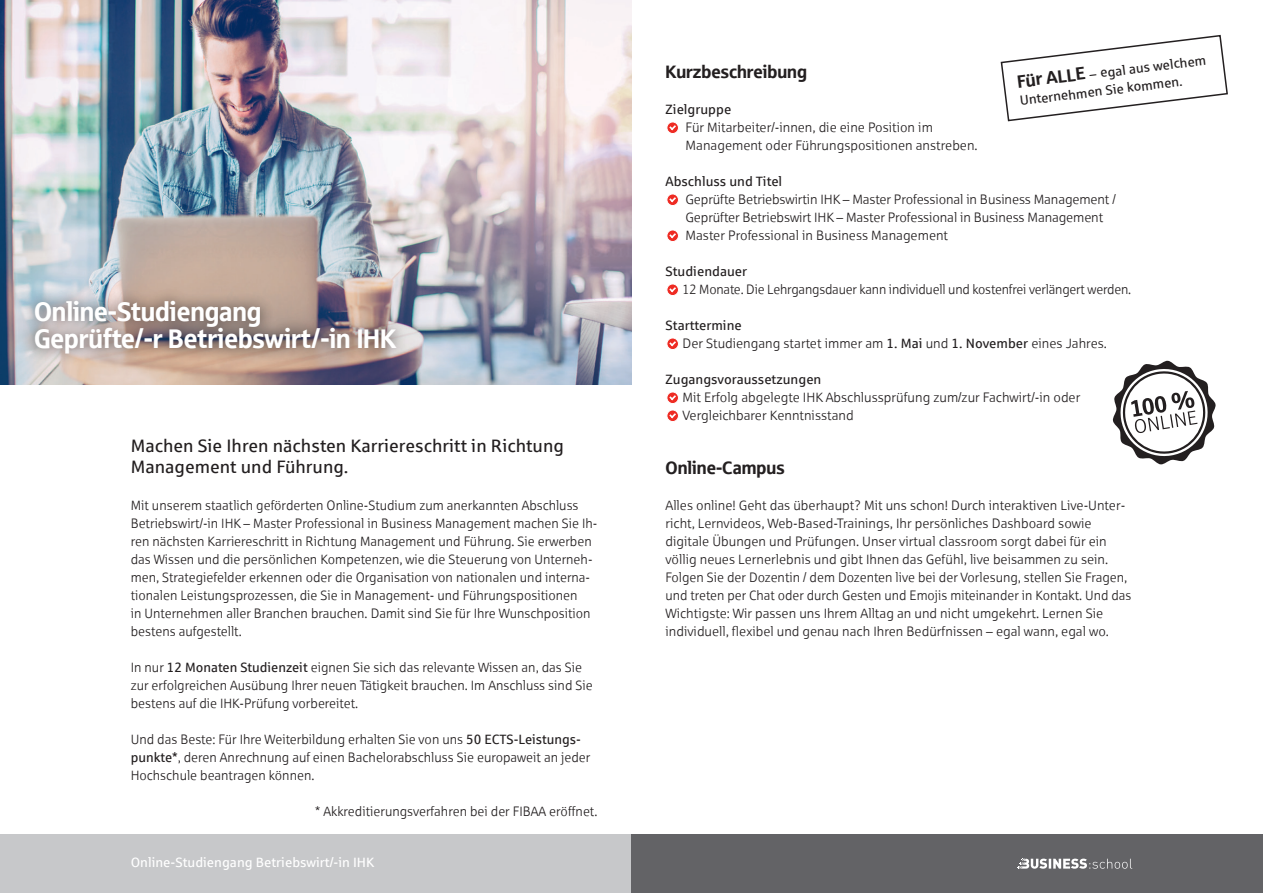
<style>
.page{position:relative;width:1263px;height:893px;background:#fff}
.page>*{position:absolute;margin:0;border:0;box-sizing:border-box;transform-origin:0 0}
.t1{font:27px/27px "Sparkasse Head";color:#fff}
.t2{font:18px/21.6px "Sparkasse Rg";color:#231f20}
.t3{font:18px "Sparkasse Head";color:#231f20}
.t4{font:13.5px/18px "Sparkasse Lt";color:#231f20}
.t5{font:13.5px/18px "Sparkasse Rg";color:#231f20}
.t6{font:13.5px "Sparkasse Rg";color:#fff}
.s1{font-family:"Sparkasse Rg"}
.s2{font-family:"Sparkasse Head";font-size:18px}
</style>
<div class="page">
<div style="left:0;top:834px;width:631px;height:59px;background:#c7c8ca"></div>
<div style="left:631px;top:834px;width:632px;height:59px;background:#636366"></div>
<img style="left:0;top:0;width:631px;height:384px">
<svg style="left:1112px;top:360px;width:104px;height:105px"></svg>
<svg style="left:1017px;top:859px;width:115px;height:10px"></svg>
<svg style="left:667px;top:122px;width:12px;height:12px"></svg>
<svg style="left:667px;top:194px;width:12px;height:12px"></svg>
<svg style="left:667px;top:230px;width:12px;height:12px"></svg>
<svg style="left:667px;top:284px;width:12px;height:12px"></svg>
<svg style="left:667px;top:338px;width:12px;height:12px"></svg>
<svg style="left:667px;top:392px;width:12px;height:30px"></svg>
<div style="left:21px;top:287px;width:388px;height:80px;background:#231f20;opacity:.75"></div>
<svg style="left:1000px;top:34px;width:228px;height:88px"></svg>
<h1 class="t1" style="left:34px;top:297px;width:364px">Online-Studiengang<br>Geprüfte/-r Betriebswirt/-in IHK</h1>
<h2 class="t2" style="left:131px;top:434px;width:435px">Machen Sie Ihren nächsten Karriereschritt in Richtung<br>Management und Führung.</h2>
<p class="t4" style="left:131px;top:496px;width:468px">Mit unserem staatlich geförderten Online-Studium zum anerkannten Abschluss Betriebswirt/-in IHK – Master Professional in Business Management machen Sie Ih&shy;ren nächsten Karriereschritt in Richtung Management und Führung. Sie erwerben das Wissen und die persönlichen Kompetenzen, wie die Steuerung von Unterneh&shy;men, Strategiefelder erkennen oder die Organisation von nationalen und interna&shy;tionalen Leistungsprozessen, die Sie in Management- und Führungspositionen<br>in Unternehmen aller Branchen brauchen. Damit sind Sie für Ihre Wunschposition bestens aufgestellt.</p>
<p class="t4" style="left:131px;top:658px;width:463px">In nur <span class="s1">12 Monaten Studienzeit</span> eignen Sie sich das relevante Wissen an, das Sie zur erfolgreichen Ausübung Ihrer neuen Tätigkeit brauchen. Im Anschluss sind Sie bestens auf die IHK-Prüfung vorbereitet.</p>
<p class="t4" style="left:131px;top:730px;width:461px">Und das Beste: Für Ihre Weiterbildung erhalten Sie von uns <span class="s1">50 ECTS-Leistungs&shy;punkte*</span>, deren Anrechnung auf einen Bachelorabschluss Sie europaweit an jeder<br>Hochschule beantragen können.</p>
<p class="t4" style="left:315px;top:802px;width:284px">* Akkreditierungsverfahren bei der FIBAA eröffnet.</p>
<p class="t6" style="left:131px;top:854px;width:245px">Online-Studiengang Betriebswirt/-in IHK</p>
<p class="t5" style="left:1016px;top:74px;width:191px;rotate:-7deg"><span class="s2">Für ALLE</span> – egal aus welchem<br>Unternehmen Sie kommen.</p>
<h2 class="t3" style="left:665px;top:60px;width:143px">Kurzbeschreibung</h2>
<p class="t5" style="left:665px;top:100px;width:67px">Zielgruppe</p>
<p class="t4" style="left:686px;top:118px;width:294px">Für Mitarbeiter/-innen, die eine Position im<br>Management oder Führungspositionen anstreben.</p>
<p class="t5" style="left:665px;top:172px;width:118px">Abschluss und Titel</p>
<p class="t4" style="left:685px;top:190px;width:432px">Geprüfte Betriebswirtin IHK – Master Professional in Business Management /<br>Geprüfter Betriebswirt IHK – Master Professional in Business Management<br>Master Professional in Business Management</p>
<p class="t5" style="left:665px;top:262px;width:83px">Studiendauer</p>
<p class="t4" style="left:682px;top:280px;width:450px">12 Monate. Die Lehrgangsdauer kann individuell und kostenfrei verlängert werden.</p>
<p class="t5" style="left:665px;top:316px;width:78px">Starttermine</p>
<p class="t4" style="left:682px;top:334px;width:426px">Der Studiengang startet immer am <span class="s1">1. Mai</span> und <span class="s1">1. November</span> eines Jahres.</p>
<p class="t5" style="left:665px;top:370px;width:157px">Zugangsvoraussetzungen</p>
<p class="t4" style="left:682px;top:388px;width:399px">Mit Erfolg abgelegte IHK Abschlussprüfung zum/zur Fachwirt/-in oder<br>Vergleichbarer Kenntnisstand</p>
<h2 class="t3" style="left:665px;top:456px;width:121px">Online-Campus</h2>
<p class="t4" style="left:665px;top:496px;width:467px">Alles online! Geht das überhaupt? Mit uns schon! Durch interaktiven Live-Unter&shy;richt, Lernvideos, Web-Based-Trainings, Ihr persönliches Dashboard sowie digitale Übungen und Prüfungen. Unser virtual classroom sorgt dabei für ein völlig neues Lernerlebnis und gibt Ihnen das Gefühl, live beisammen zu sein.<br>Folgen Sie der Dozentin / dem Dozenten live bei der Vorlesung, stellen Sie Fragen, und treten per Chat oder durch Gesten und Emojis miteinander in Kontakt. Und das Wichtigste: Wir passen uns Ihrem Alltag an und nicht umgekehrt. Lernen Sie individuell, flexibel und genau nach Ihren Bedürfnissen – egal wann, egal wo.</p>
</div>
